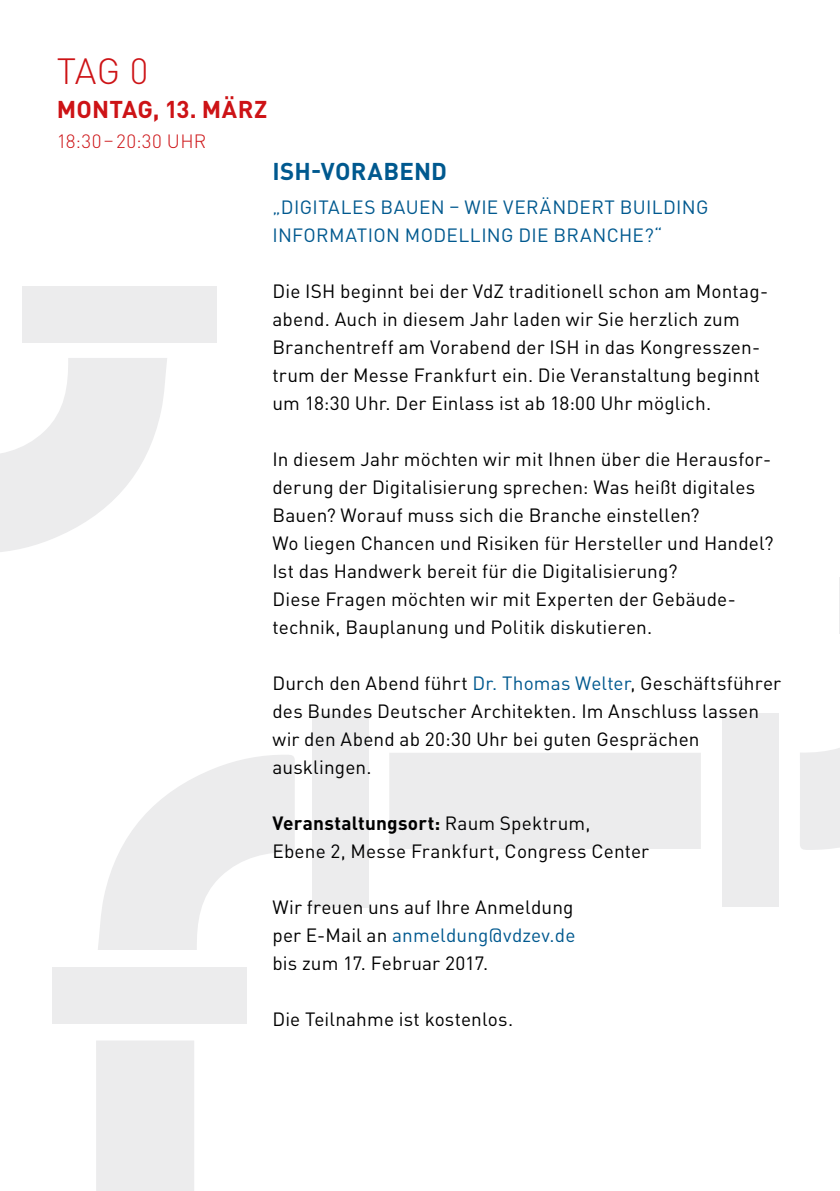
<style>
.page{position:relative;width:840px;height:1191px;background:#fff}
.page>*{position:absolute;margin:0;border:0;box-sizing:border-box;transform-origin:0 0}
.t1{font:300 36px "DIN Pro";color:#cd1316}
.t2{font:700 24px "DIN Pro";letter-spacing:.01em;color:#cd1316}
.t3{font:700 24px "DIN Pro";letter-spacing:.005em;color:#00598f}
.t4{font:19px/28px "DIN Pro";letter-spacing:.01em;color:#000}
.t5{font:19px "DIN Pro";letter-spacing:.02em;color:#00598f}
.t6{font:300 19px "DIN Pro";letter-spacing:.025em;color:#cd1316}
.s1{color:#00598f}
.s2{font-weight:700}
</style>
<div class="page">
<div style="left:312px;top:713px;width:56px;height:194px;background:#ececed"></div>
<div style="left:389px;top:753px;width:311px;height:96px;background:#ececed"></div>
<div style="left:52px;top:966px;width:194px;height:57px;background:#ececed"></div>
<div style="left:96px;top:1041px;width:98px;height:150px;background:#ececed"></div>
<div style="left:800px;top:748px;width:39px;height:102px;background:#ececed"></div>
<svg style="left:98px;top:755px;width:197px;height:195px"></svg>
<div style="left:722px;top:713px;width:56px;height:194px;background:#ececed"></div>
<hr style="left:839px;top:577px;width:1px;height:56px;background:#ececed">
<svg style="left:0;top:358px;width:167px;height:194px"></svg>
<div style="left:22px;top:286px;width:194px;height:57px;background:#ececed"></div>
<h1 class="t1" style="left:57px;top:47px;width:93px">Tag 0</h1>
<p class="t2" style="left:57px;top:93px;width:212px">Montag, 13. März</p>
<p class="t6" style="left:57px;top:128px;width:151px">18:30–20:30 U hr</p>
<p class="t3" style="left:272px;top:155px;width:176px">ISH-Vorabend</p>
<p class="t5" style="left:272px;top:194px;width:383px">„Digitales Bauen – Wi e verändert Buildi</p>
<p class="t5" style="left:681px;top:194px;width:28px">ng</p>
<p class="t5" style="left:272px;top:222px;width:45px">Inform</p>
<p class="t5" style="left:345px;top:222px;width:318px">ation Modelling die Branche?“</p>
<p class="t4" style="left:272px;top:276px;width:494px">Die ISH beginnt bei der VdZ traditionell schon am Montag&shy;abend. Auch in diesem Jahr laden wir Sie herzlich zum Branchentreff am Vorabend der ISH in das Kongresszen&shy;trum der Messe Frankfurt ein. Die Veranstaltung beginnt um 18:30 Uhr. Der Einlass ist ab 18:00 Uhr möglich.</p>
<p class="t4" style="left:272px;top:444px;width:502px">In diesem Jahr möchten wir mit Ihnen über die Herausfor&shy;derung der Digitalisierung sprechen: Was heißt digitales Bauen? Worauf muss sich die Branche einstellen?<br>Wo liegen Chancen und Risiken für Hersteller und Handel?<br>Ist das Handwerk bereit für die Digitalisierung?<br>Diese Fragen möchten wir mit Experten der Gebäude&shy;technik, Bauplanung und Politik diskutieren.</p>
<p class="t4" style="left:272px;top:668px;width:510px">Durch den Abend führt <span class="s1">Dr. Thomas Welter</span>, Geschäftsführer des Bundes Deutscher Architekten. Im Anschluss lassen wir den Abend ab 20:30 U hr bei guten Gesprächen ausklingen.</p>
<p class="t4" style="left:272px;top:808px;width:378px"><span class="s2">Veranstaltungsort:</span> Raum Spektrum,<br>Ebene 2, Messe Frankfurt, Congress Center</p>
<p class="t4" style="left:272px;top:892px;width:304px;text-align:justify">Wir freuen uns auf Ihre Anmeldung per E-Mail an <span class="s1">anmeldung@vdzev.de </span>bis zum 17. Februar 2017.</p>
<p class="t4" style="left:272px;top:1004px;width:242px">Die Teilnahme ist kostenlos.</p>
</div>
